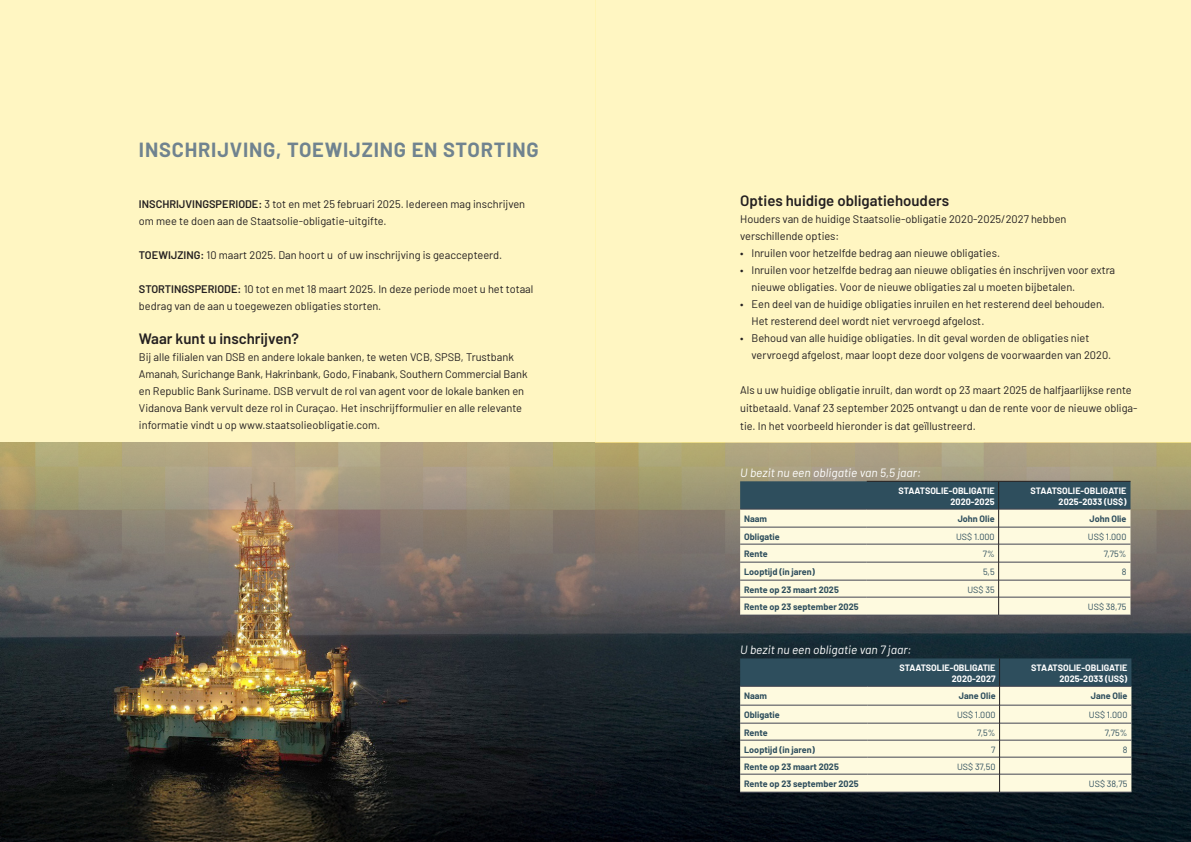
<style>
.page{position:relative;width:1191px;height:842px;background:#fff}
.page>*{position:absolute;margin:0;border:0;box-sizing:border-box;transform-origin:0 0}
.Grote_kop{font:700 20px "Barlow";letter-spacing:.04em;color:#70838f}
.kleine_kop{font:600 15px "Barlow";color:#231f20}
.t1{font:italic 12px "Barlow";color:#fff}
.bodytekst{font:11px/17px "Barlow";color:#231f20}
.t2{font:700 9px "Barlow";color:#2e4e5d}
.t3{font:700 9px "Barlow";color:#fff}
.t4{font:9px "Barlow";color:#2e4e5d}
.s1{font-weight:600}
</style>
<div class="page">
<div style="left:0;top:0;width:595px;height:443px;background:#fff6c2"></div>
<img style="left:0;top:629px;width:1191px;height:213px">
<img style="left:0;top:443px;width:595px;height:186px">
<div style="left:595px;top:0;width:596px;height:443px;background:#fff6c2"></div>
<img style="left:595px;top:443px;width:596px;height:186px">
<hr style="left:740px;top:615px;width:126px;height:1px;background:#424452">
<svg style="left:740px;top:481px;width:390px;height:134px;background:#c9cdbc"></svg>
<hr style="left:866px;top:615px;width:132px;height:1px;background:#424452">
<hr style="left:998px;top:615px;width:132px;height:1px;background:#424452">
<hr style="left:740px;top:792px;width:127px;height:1px;background:#424452">
<hr style="left:867px;top:792px;width:132px;height:1px;background:#424452">
<hr style="left:999px;top:792px;width:132px;height:1px;background:#424452">
<svg style="left:740px;top:658px;width:391px;height:134px;background:#c9ccbc"></svg>
<p class="Grote_kop" style="left:139px;top:135px;width:401px">INSCHRIJVING, TOEWIJZING EN STORTING</p>
<p class="bodytekst" style="left:139px;top:194px;width:388px"><span class="s1">INSCHRIJVINGSPERIODE:</span> 3 tot en met 25 februari 2025. Iedereen mag inschrijven om mee te doen aan de Staatsolie-obligatie-uitgifte.</p>
<p class="bodytekst" style="left:139px;top:245px;width:365px"><span class="s1">TOEWIJZING:</span> 10 maart 2025. Dan hoort u of uw inschrijving is geaccepteerd.</p>
<p class="bodytekst" style="left:139px;top:279px;width:396px"><span class="s1">STORTINGSPERIODE:</span> 10 tot en met 18 maart 2025. In deze periode moet u het totaal bedrag van de aan u toegewezen obligaties storten.</p>
<p class="kleine_kop" style="left:139px;top:327px;width:162px">Waar kunt u inschrijven?</p>
<p class="bodytekst" style="left:139px;top:347px;width:390px">Bij alle filialen van DSB en andere lokale banken, te weten VCB, SPSB, Trustbank Amanah, Surichange Bank, Hakrinbank, Godo, Finabank, Southern Commercial Bank en Republic Bank Suriname. DSB vervult de rol van agent voor de lokale banken en Vidanova Bank vervult deze rol in Curaçao. Het inschrijfformulier en alle relevante informatie vindt u op www.staatsolieobligatie.com.</p>
<p class="kleine_kop" style="left:740px;top:190px;width:210px">Opties huidige obligatiehouders</p>
<p class="bodytekst" style="left:740px;top:210px;width:328px">Houders van de huidige Staatsolie-obligatie 2020-2025/2027 hebben</p>
<p class="bodytekst" style="left:740px;top:227px;width:101px">verschillende opties:</p>
<p class="bodytekst" style="left:740px;top:244px;width:261px">• Inruilen voor hetzelfde bedrag aan nieuwe obligaties.</p>
<p class="bodytekst" style="left:751px;top:261px;width:365px;text-indent:-11px">• Inruilen voor hetzelfde bedrag aan nieuwe obligaties én inschrijven voor extra nieuwe obligaties. Voor de nieuwe obligaties zal u moeten bijbetalen.</p>
<p class="bodytekst" style="left:751px;top:295px;width:355px;text-indent:-11px">• Een deel van de huidige obligaties inruilen en het resterend deel behouden.<br>Het resterend deel wordt niet vervroegd afgelost.</p>
<p class="bodytekst" style="left:751px;top:329px;width:361px;text-indent:-11px">• Behoud van alle huidige obligaties. In dit geval worden de obligaties niet vervroegd afgelost, maar loopt deze door volgens de voorwaarden van 2020.</p>
<p class="bodytekst" style="left:740px;top:381px;width:399px;line-height:18px">Als u uw huidige obligatie inruilt, dan wordt op 23 maart 2025 de halfjaarlijkse rente uitbetaald. Vanaf 23 september 2025 ontvangt u dan de rente voor de nieuwe obliga&shy;tie. In het voorbeeld hieronder is dat geïllustreerd.</p>
<p class="t1" style="left:740px;top:464px;width:182px">U bezit nu een obligatie van 5,5 jaar:</p>
<p class="t3" style="left:898px;top:484px;width:98px">STAATSOLIE-OBLIGATIE</p>
<p class="t3" style="left:950px;top:495px;width:46px">2020-2025</p>
<p class="t3" style="left:1030px;top:484px;width:98px">STAATSOLIE-OBLIGATIE</p>
<p class="t3" style="left:1058px;top:495px;width:69px">2025-2033 (US$)</p>
<p class="t2" style="left:744px;top:512px;width:25px">Naam</p>
<p class="t2" style="left:957px;top:512px;width:38px">John Olie</p>
<p class="t2" style="left:1089px;top:512px;width:38px">John Olie</p>
<p class="t2" style="left:744px;top:530px;width:37px">Obligatie</p>
<p class="t4" style="left:956px;top:530px;width:40px">US$ 1.000</p>
<p class="t4" style="left:1088px;top:530px;width:40px">US$ 1.000</p>
<p class="t2" style="left:744px;top:547px;width:25px">Rente</p>
<p class="t4" style="left:982px;top:547px;width:13px">7%</p>
<p class="t4" style="left:1103px;top:547px;width:24px">7,75%</p>
<p class="t2" style="left:744px;top:565px;width:72px">Looptijd (in jaren)</p>
<p class="t4" style="left:983px;top:565px;width:13px">5,5</p>
<p class="t4" style="left:1121px;top:565px;width:6px">8</p>
<p class="t2" style="left:744px;top:583px;width:96px">Rente op 23 maart 2025</p>
<p class="t4" style="left:967px;top:583px;width:29px">US$ 35</p>
<p class="t2" style="left:744px;top:600px;width:116px">Rente op 23 september 2025</p>
<p class="t4" style="left:1088px;top:600px;width:40px">US$ 38,75</p>
<p class="t1" style="left:740px;top:641px;width:173px">U bezit nu een obligatie van 7 jaar:</p>
<p class="t3" style="left:899px;top:661px;width:98px">STAATSOLIE-OBLIGATIE</p>
<p class="t3" style="left:952px;top:672px;width:45px">2020-2027</p>
<p class="t3" style="left:1031px;top:661px;width:98px">STAATSOLIE-OBLIGATIE</p>
<p class="t3" style="left:1059px;top:672px;width:69px">2025-2033 (US$)</p>
<p class="t2" style="left:744px;top:689px;width:25px">Naam</p>
<p class="t2" style="left:959px;top:689px;width:38px">Jane Olie</p>
<p class="t2" style="left:1090px;top:689px;width:38px">Jane Olie</p>
<p class="t2" style="left:744px;top:708px;width:37px">Obligatie</p>
<p class="t4" style="left:957px;top:708px;width:40px">US$ 1.000</p>
<p class="t4" style="left:1089px;top:708px;width:40px">US$ 1.000</p>
<p class="t2" style="left:744px;top:726px;width:25px">Rente</p>
<p class="t4" style="left:977px;top:726px;width:20px">7,5%</p>
<p class="t4" style="left:1104px;top:726px;width:24px">7,75%</p>
<p class="t2" style="left:744px;top:743px;width:72px">Looptijd (in jaren)</p>
<p class="t4" style="left:991px;top:743px;width:6px">7</p>
<p class="t4" style="left:1122px;top:743px;width:6px">8</p>
<p class="t2" style="left:744px;top:760px;width:96px">Rente op 23 maart 2025</p>
<p class="t4" style="left:957px;top:760px;width:40px">US$ 37,50</p>
<p class="t2" style="left:744px;top:777px;width:116px">Rente op 23 september 2025</p>
<p class="t4" style="left:1089px;top:777px;width:40px">US$ 38,75</p>
</div>
